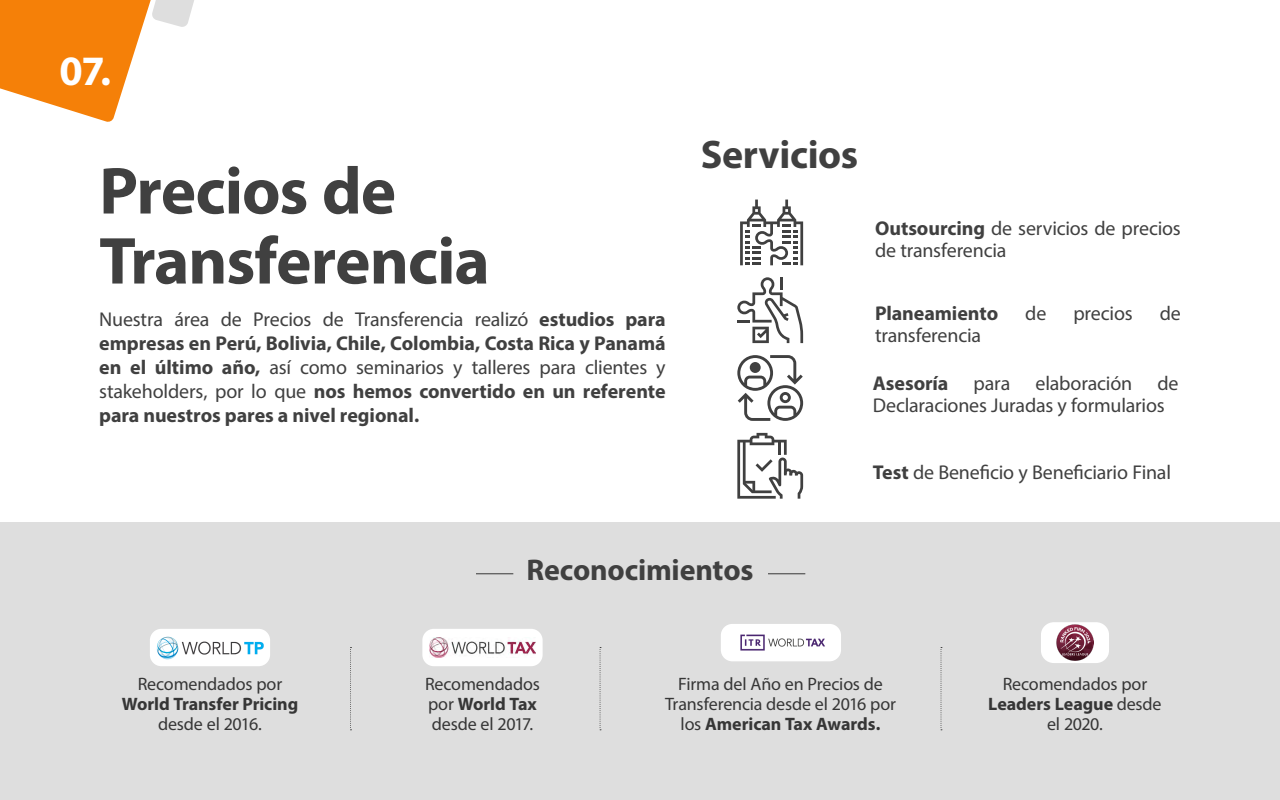
<style>
.page{position:relative;width:1280px;height:800px;background:#fff}
.page>*{position:absolute;margin:0;border:0;box-sizing:border-box;transform-origin:0 0}
.t1{font:700 67px/70px "Myriad Pro";letter-spacing:-.015em;color:#404040}
.t2{font:700 42px "Myriad Pro";color:#fff}
.t3{font:700 40px "Myriad Pro";letter-spacing:-.01em;color:#404040}
.t4{font:700 30px "Myriad Pro";letter-spacing:-.005em;color:#404040}
.t5{font:700 20px/24px "Myriad Pro";letter-spacing:-.005em;color:#404040;text-align:justify}
.t6{font:20px/22px "Myriad Pro";letter-spacing:-.01em;color:#404040}
.t7{font:18px/20px "Myriad Pro";letter-spacing:-.01em;color:#363636;text-align:center}
.t8{font:700 18px "Myriad Pro";letter-spacing:-.005em;color:#363636}
.s1{font-weight:400}
.s2{font-weight:700}
</style>
<div class="page">
<div style="left:0;top:523px;width:1280px;height:277px;background:#dedede"></div>
<svg style="left:0;top:0;width:194px;height:122px"></svg>
<div style="left:422px;top:629px;width:121px;height:37px;background:#fff;border-radius:11px"></div>
<img style="left:430px;top:638px;width:105px;height:19px">
<div style="left:150px;top:629px;width:120px;height:37px;background:#fff;border-radius:11px"></div>
<img style="left:156px;top:636px;width:108px;height:24px">
<div style="left:721px;top:624px;width:120px;height:37px;background:#fff;border-radius:11px"></div>
<img style="left:740px;top:634px;width:85px;height:17px">
<div style="left:1041px;top:622px;width:68px;height:41px;background:#fff;border-radius:13px"></div>
<img style="left:1057px;top:624px;width:36px;height:37px">
<svg style="left:737px;top:433px;width:66px;height:66px"></svg>
<svg style="left:737px;top:355px;width:66px;height:66px"></svg>
<svg style="left:740px;top:200px;width:63px;height:65px"></svg>
<svg style="left:737px;top:277px;width:66px;height:66px"></svg>
<hr style="left:768px;top:573px;width:37px;height:1px;background:#363636">
<hr style="left:476px;top:573px;width:37px;height:1px;background:#363636">
<svg style="left:350px;top:647px;width:1px;height:83px"></svg>
<svg style="left:600px;top:647px;width:1px;height:83px"></svg>
<svg style="left:941px;top:647px;width:1px;height:83px"></svg>
<h2 class="t2" style="left:60px;top:44px;width:53px">07.</h2>
<h1 class="t1" style="left:99px;top:154px;width:392px">Precios de<br>Transferencia</h1>
<p class="t5" style="left:99px;top:306px;width:568px"><span class="s1">Nuestra área de Precios de Transferencia realizó</span> estudios para empresas en Perú, Bolivia, Chile, Colombia, Costa Rica y Panamá en el último año, <span class="s1">así como seminarios y talleres para clientes y stakeholders, por lo que</span> nos hemos convertido en un referente para nuestros pares a nivel regional.</p>
<h3 class="t3" style="left:701px;top:129px;width:159px">Servicios</h3>
<p class="t6" style="left:875px;top:217px;width:307px"><span class="s2">Outsourcing</span> de servicios de precios de transferencia</p>
<p class="t5" style="left:875px;top:301px;width:125px">Planeamiento</p>
<p class="t6" style="left:1025px;top:302px;width:23px">de</p>
<p class="t6" style="left:1073px;top:302px;width:61px">precios</p>
<p class="t6" style="left:1160px;top:302px;width:23px">de</p>
<p class="t6" style="left:875px;top:324px;width:108px">transferencia</p>
<p class="t5" style="left:873px;top:371px;width:77px">Asesoría</p>
<p class="t6" style="left:974px;top:372px;width:38px">para</p>
<p class="t6" style="left:1036px;top:372px;width:98px">elaboración</p>
<p class="t6" style="left:873px;top:372px;width:307px;text-indent:285px">de<br>Declaraciones Juradas y formularios</p>
<p class="t6" style="left:873px;top:461px;width:300px"><span class="s2">Test</span> de Beneficio y Beneficiario Final</p>
<h3 class="t4" style="left:527px;top:551px;width:228px">Reconocimientos</h3>
<p class="t7" style="left:138px;top:674px;width:146px">Recomendados por</p>
<p class="t8" style="left:122px;top:693px;width:178px">World Transfer Pricing</p>
<p class="t7" style="left:158px;top:714px;width:105px">desde el 2016.</p>
<p class="t7" style="left:425px;top:674px;width:116px;text-align:left">Recomendados por <span class="s2">World Tax </span>desde el 2017.</p>
<p class="t7" style="left:665px;top:674px;width:233px">Firma del Año en Precios de<br>Transferencia desde el 2016 por los <span class="s2">American Tax Awards.</span></p>
<p class="t7" style="left:988px;top:674px;width:175px">Recomendados por<br><span class="s2">Leaders League</span> desde el 2020.</p>
</div>
